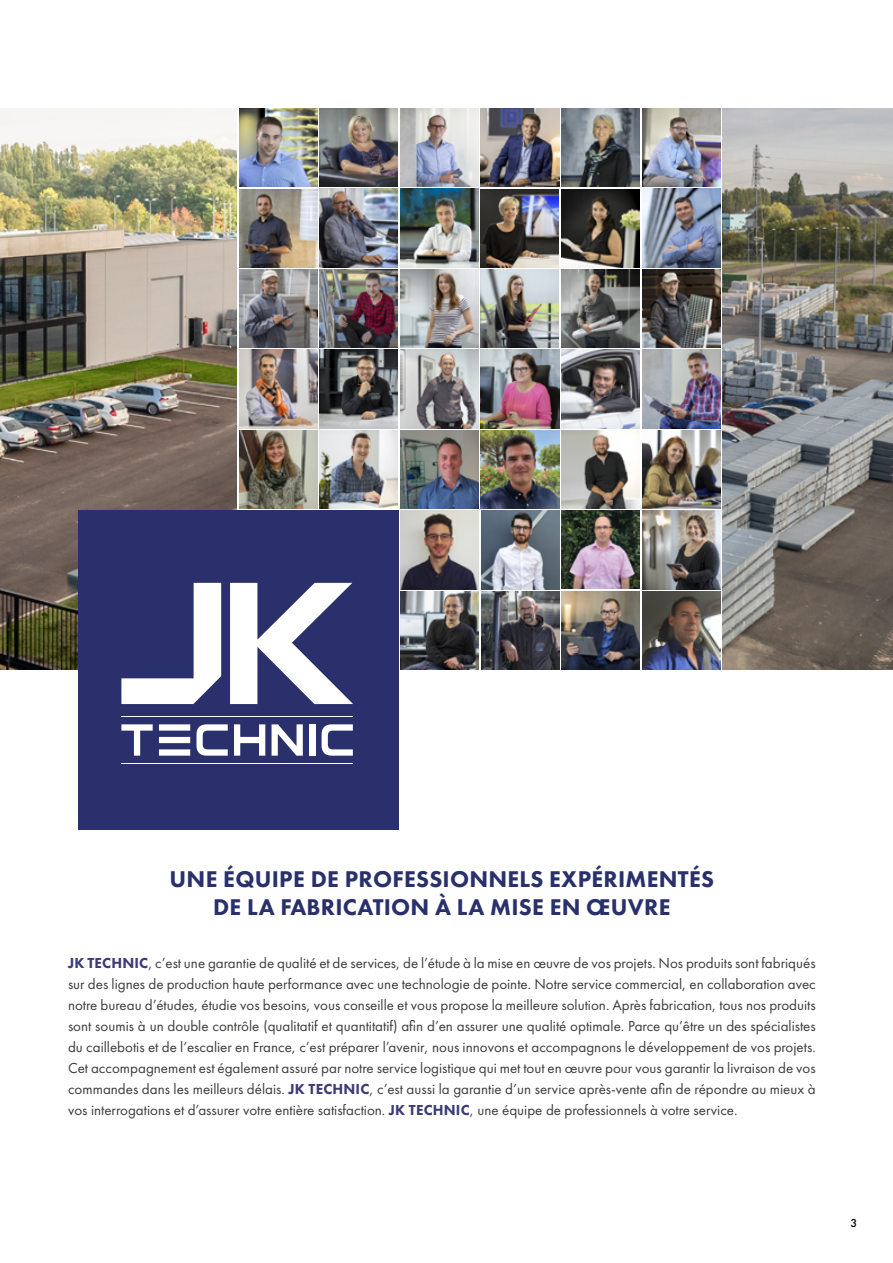
<style>
.page{position:relative;width:893px;height:1263px;background:#fff}
.page>*{position:absolute;margin:0;border:0;box-sizing:border-box;transform-origin:0 0}
.t1{font:800 23.7px/28.3px "Futura PT";letter-spacing:.01em;color:#29306c;text-align:center}
.t2{font:15px/21px "Futura PT";color:#3c3c3b;text-align:justify}
.t3{font:500 12px "Futura PT";color:#000}
.s1{font-weight:800;color:#3c3c76}
</style>
<div class="page">
<img style="left:0;top:108px;width:237px;height:561px">
<img style="left:722px;top:108px;width:171px;height:561px">
<img style="left:400px;top:108px;width:78px;height:79px">
<img style="left:481px;top:108px;width:78px;height:79px">
<img style="left:561px;top:108px;width:79px;height:79px">
<img style="left:642px;top:108px;width:78px;height:79px">
<img style="left:319px;top:189px;width:79px;height:78px">
<img style="left:400px;top:189px;width:78px;height:78px">
<img style="left:642px;top:189px;width:78px;height:78px">
<img style="left:319px;top:269px;width:79px;height:79px">
<img style="left:400px;top:269px;width:78px;height:79px">
<img style="left:642px;top:269px;width:78px;height:79px">
<img style="left:319px;top:350px;width:79px;height:78px">
<img style="left:400px;top:350px;width:78px;height:78px">
<img style="left:481px;top:350px;width:78px;height:78px">
<img style="left:561px;top:350px;width:79px;height:78px">
<img style="left:642px;top:350px;width:78px;height:78px">
<img style="left:239px;top:108px;width:78px;height:79px">
<img style="left:562px;top:591px;width:78px;height:78px">
<img style="left:561px;top:430px;width:79px;height:79px">
<img style="left:642px;top:430px;width:78px;height:79px">
<img style="left:239px;top:430px;width:78px;height:79px">
<img style="left:642px;top:511px;width:78px;height:78px">
<img style="left:320px;top:430px;width:78px;height:79px">
<img style="left:401px;top:591px;width:78px;height:78px">
<img style="left:481px;top:591px;width:78px;height:78px">
<img style="left:400px;top:430px;width:78px;height:79px">
<img style="left:642px;top:591px;width:78px;height:78px">
<img style="left:320px;top:108px;width:78px;height:79px">
<img style="left:481px;top:189px;width:78px;height:78px">
<img style="left:562px;top:189px;width:78px;height:78px">
<img style="left:481px;top:269px;width:78px;height:79px">
<img style="left:562px;top:269px;width:78px;height:79px">
<img style="left:239px;top:189px;width:78px;height:78px">
<img style="left:239px;top:269px;width:78px;height:79px">
<img style="left:239px;top:350px;width:78px;height:78px">
<div style="left:78px;top:511px;width:321px;height:319px;background:#29306c"></div>
<svg style="left:121px;top:724px;width:32px;height:32px"></svg>
<svg style="left:159px;top:724px;width:31px;height:32px"></svg>
<svg style="left:196px;top:724px;width:32px;height:32px"></svg>
<svg style="left:234px;top:724px;width:31px;height:32px"></svg>
<svg style="left:272px;top:724px;width:31px;height:32px"></svg>
<div style="left:309px;top:724px;width:6px;height:32px;background:#fff"></div>
<svg style="left:322px;top:724px;width:31px;height:32px"></svg>
<hr style="left:121px;top:763px;width:232px;height:1px;background:#fff">
<hr style="left:121px;top:716px;width:232px;height:1px;background:#fff">
<svg style="left:230px;top:583px;width:123px;height:121px"></svg>
<svg style="left:121px;top:583px;width:100px;height:121px"></svg>
<img style="left:481px;top:430px;width:78px;height:79px">
<img style="left:400px;top:511px;width:78px;height:78px">
<img style="left:481px;top:511px;width:78px;height:78px">
<img style="left:561px;top:511px;width:79px;height:78px">
<h1 class="t1" style="left:170px;top:864px;width:546px">UNE ÉQUIPE DE PROFESSIONNELS EXPÉRIMENTÉS<br>DE LA FABRICATION À LA MISE EN ŒUVRE</h1>
<p class="t2" style="left:68px;top:952px;width:749px"><span class="s1">JK TECHNIC</span>, c’est une garantie de qualité et de services, de l’étude à la mise en œuvre de vos projets. Nos produits sont fabriqués sur des lignes de production haute performance avec une technologie de pointe. Notre service commercial, en collaboration avec notre bureau d’études, étudie vos besoins, vous conseille et vous propose la meilleure solution. Après fabrication, tous nos produits sont soumis à un double contrôle (qualitatif et quantitatif) afin d’en assurer une qualité optimale. Parce qu’être un des spécialistes du caillebotis et de l’escalier en France, c’est préparer l’avenir, nous innovons et accompagnons le développement de vos projets.<br>Cet accompagnement est également assuré par notre service logistique qui met tout en œuvre pour vous garantir la livraison de vos commandes dans les meilleurs délais. <span class="s1">JK TECHNIC</span>, c’est aussi la garantie d’un service après-vente afin de répondre au mieux à vos interrogations et d’assurer votre entière satisfaction. <span class="s1">JK TECHNIC</span>, une équipe de professionnels à votre service.</p>
<p class="t3" style="left:851px;top:1216px;width:8px">3</p>
</div>
